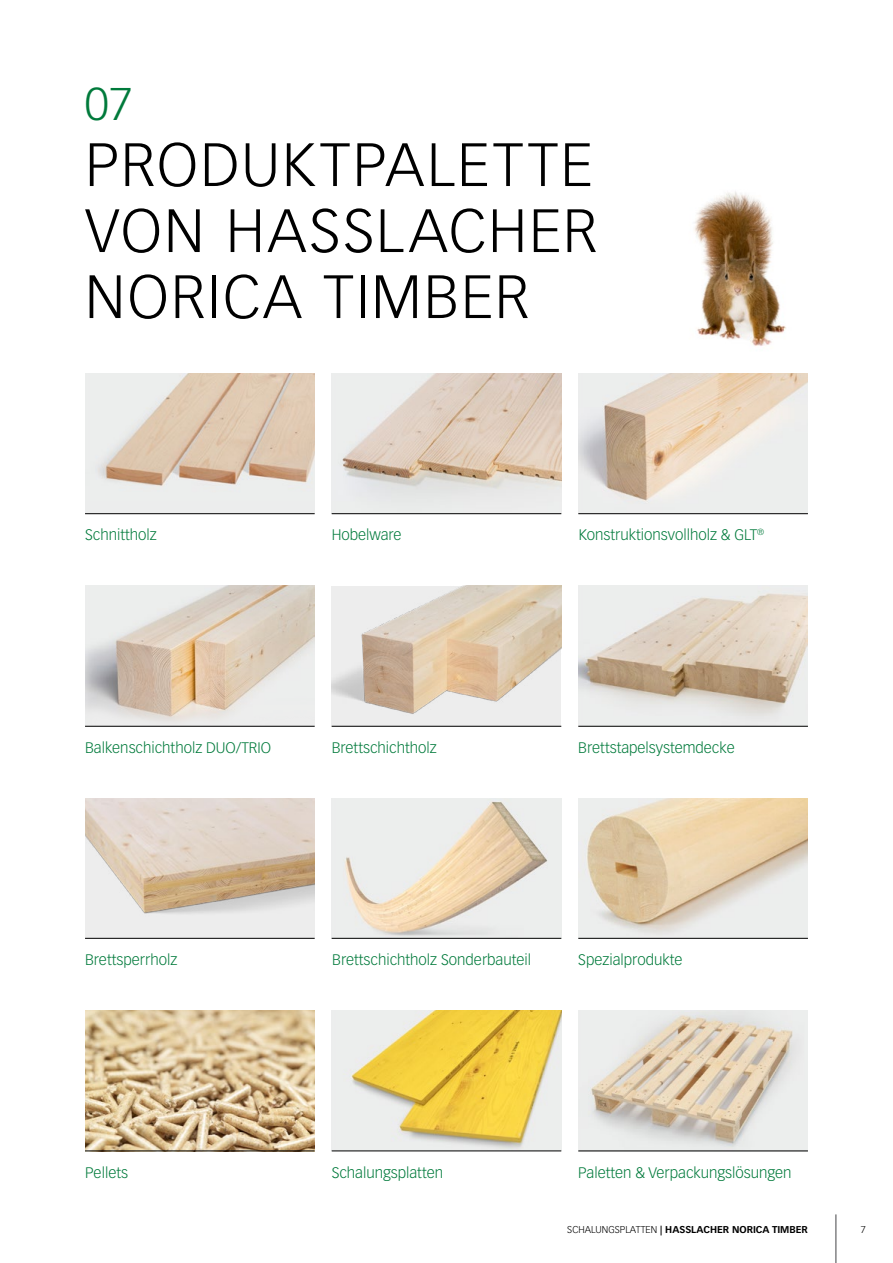
<style>
.page{position:relative;width:893px;height:1263px;background:#fff}
.page>*{position:absolute;margin:0;border:0;box-sizing:border-box;transform-origin:0 0}
.t1{font:300 60px/66px "Vectora LT Pro";letter-spacing:.035em;color:#000;text-align:justify}
.t2{font:300 45px "Vectora LT Pro";color:#007a3b}
.t3{font:300 15px "Vectora LT Pro";color:#007a3b}
.t4{font:700 9.75px "Vectora LT Pro";color:#000}
.t5{font:300 9.75px "Vectora LT Pro";color:#000}
.s1{font-weight:300}
</style>
<div class="page">
<img style="left:694px;top:191px;width:92px;height:155px">
<img style="left:332px;top:586px;width:229px;height:140px">
<img style="left:332px;top:373px;width:229px;height:140px">
<div style="left:85px;top:798px;width:230px;height:140px;background:#ededed"></div>
<img style="left:85px;top:798px;width:230px;height:116px">
<img style="left:85px;top:1011px;width:230px;height:140px">
<img style="left:578px;top:586px;width:230px;height:140px">
<img style="left:85px;top:373px;width:230px;height:140px">
<img style="left:332px;top:798px;width:229px;height:140px">
<img style="left:332px;top:1011px;width:229px;height:140px">
<img style="left:578px;top:373px;width:230px;height:140px">
<img style="left:578px;top:798px;width:230px;height:140px">
<img style="left:85px;top:586px;width:230px;height:140px">
<img style="left:578px;top:1011px;width:230px;height:140px">
<hr style="left:85px;top:513px;width:230px;height:1px;background:#000">
<hr style="left:332px;top:513px;width:229px;height:1px;background:#000">
<hr style="left:578px;top:513px;width:230px;height:1px;background:#000">
<hr style="left:85px;top:726px;width:230px;height:1px;background:#000">
<hr style="left:332px;top:726px;width:229px;height:1px;background:#000">
<hr style="left:578px;top:726px;width:230px;height:1px;background:#000">
<hr style="left:85px;top:938px;width:230px;height:1px;background:#000">
<hr style="left:332px;top:938px;width:229px;height:1px;background:#000">
<hr style="left:578px;top:938px;width:230px;height:1px;background:#000">
<hr style="left:85px;top:1151px;width:230px;height:1px;background:#000">
<hr style="left:332px;top:1151px;width:229px;height:1px;background:#000">
<hr style="left:578px;top:1151px;width:230px;height:1px;background:#000">
<hr style="left:835px;top:1214px;width:1px;height:49px;background:#58595b">
<h2 class="t2" style="left:85px;top:77px;width:50px">07</h2>
<h1 class="t1" style="left:85px;top:132px;width:514px">PRODUKTPALETTE VON HASSLACHER NORICA TIMBER</h1>
<p class="t3" style="left:85px;top:526px;width:73px">Schnittholz</p>
<p class="t3" style="left:332px;top:525px;width:72px">Hobelware</p>
<p class="t3" style="left:579px;top:526px;width:187px">Konstruktionsvollholz &amp; GLT<sup>®</sup></p>
<p class="t3" style="left:85px;top:738px;width:188px">Balkenschichtholz DUO/TRIO</p>
<p class="t3" style="left:332px;top:738px;width:107px">Brettschichtholz</p>
<p class="t3" style="left:578px;top:738px;width:158px">Brettstapelsystemdecke</p>
<p class="t3" style="left:85px;top:951px;width:94px">Brettsperrholz</p>
<p class="t3" style="left:332px;top:950px;width:200px">Brettschichtholz Sonderbauteil</p>
<p class="t3" style="left:578px;top:950px;width:106px">Spezialprodukte</p>
<p class="t3" style="left:85px;top:1163px;width:45px">Pellets</p>
<p class="t3" style="left:332px;top:1163px;width:113px">Schalungsplatten</p>
<p class="t3" style="left:578px;top:1163px;width:215px">Paletten &amp; Verpackungslösungen</p>
<p class="t4" style="left:567px;top:1224px;width:242px"><span class="s1">SCHALUNGSPLATTEN</span> | HASSLACHER NORICA TIMBER</p>
<p class="t5" style="left:861px;top:1224px;width:7px">7</p>
</div>
